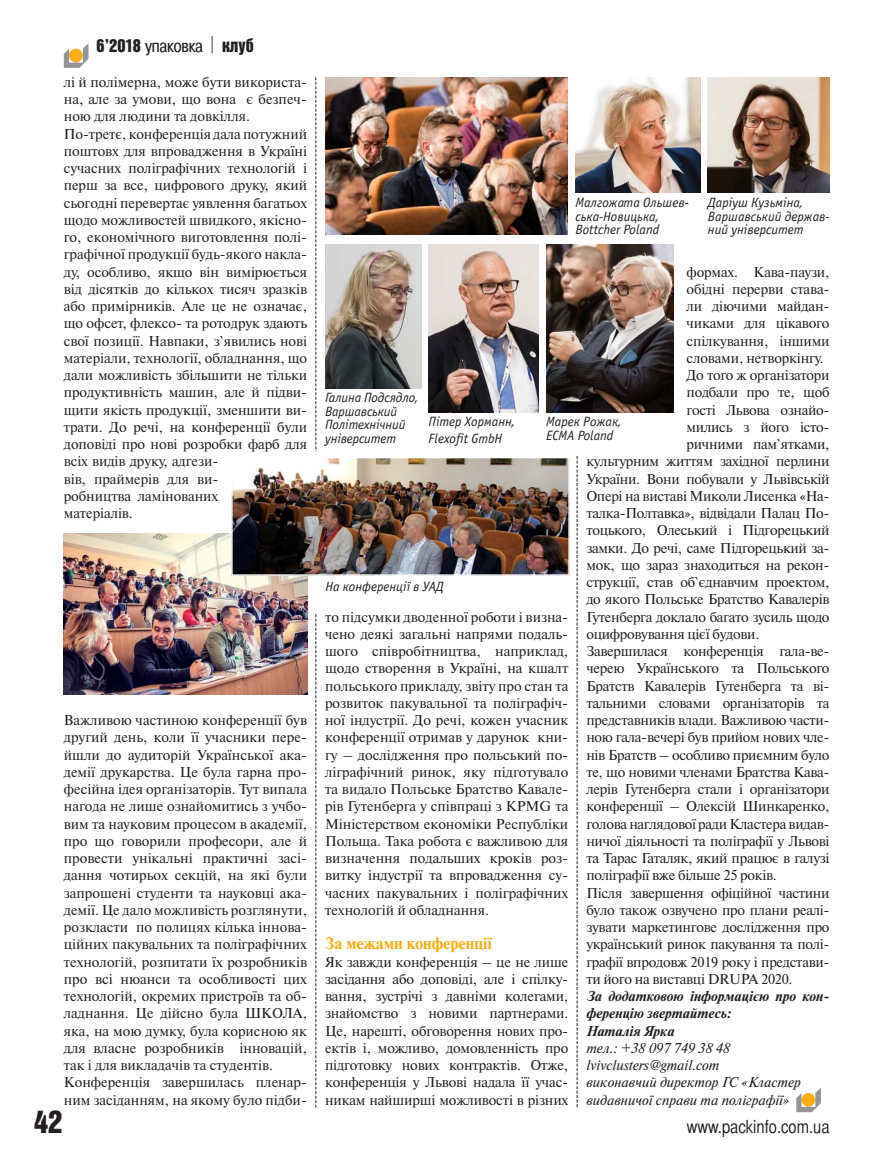
<style>
.page{position:relative;width:893px;height:1170px;background:#fff}
.page>*{position:absolute;margin:0;border:0;box-sizing:border-box;transform-origin:0 0}
.t1{font:31.5px "Bastion Kontrast Alt C";color:#231f20}
.t2{font:18px "Bastion C";color:#231f20}
.t3{font:18px "Bastion Kontrast Alt C";color:#231f20}
.t4{font:700 16.5px "Newton C";color:#fbad18}
.t5{font:14.25px/17.2px "Newton C";letter-spacing:-.005em;color:#231f20}
.t6{font:italic 14.25px/17.2px "Newton C";color:#231f20}
.t7{font:italic 700 14.25px/17.2px "Newton C";color:#231f20}
.t8{font:italic 13.5px/13.5px "Officina Sans C";color:#231f20}
.s1{font-family:"Pragmatica Cond C"}
</style>
<div class="page">
<svg style="left:796px;top:1088px;width:25px;height:24px"></svg>
<img style="left:64px;top:533px;width:243px;height:162px">
<img style="left:234px;top:460px;width:333px;height:113px">
<div style="left:231px;top:457px;width:339px;height:119px;border:2px solid #fff"></div>
<img style="left:708px;top:77px;width:121px;height:115px">
<img style="left:546px;top:244px;width:127px;height:168px">
<img style="left:428px;top:244px;width:111px;height:168px">
<img style="left:325px;top:244px;width:96px;height:145px">
<img style="left:575px;top:77px;width:125px;height:115px">
<img style="left:325px;top:77px;width:242px;height:158px">
<svg style="left:64px;top:44px;width:24px;height:24px"></svg>
<svg style="left:315px;top:614px;width:1px;height:493px"></svg>
<svg style="left:315px;top:77px;width:1px;height:374px"></svg>
<svg style="left:577px;top:456px;width:1px;height:651px"></svg>
<p class="t3" style="left:97px;top:39px;width:159px">6’2018 <span class="s1">упаковка</span> клуб</p>
<p class="t5" style="left:64px;top:75px;width:245px">лі й полімерна, може бути використа&shy;на, але за умови, що вона є безпеч&shy;ною для людини та довкілля.<br>По-третє, конференція дала потужний поштовх для впровадження в Україні сучасних поліграфічних технологій і перш за все, цифрового друку, який сьогодні перевертає уявлення багатьох щодо можливостей швидкого, якісно&shy;го, економічного виготовлення полі&shy;графічної продукції будь-якого накла&shy;ду, особливо, якщо він вимірюється від дісятків до кількох тисяч зразків або примірників. Але це не означає, що офсет, флексо- та ротодрук здають свої позиції. Навпаки, з`явились нові матеріали, технології, обладнання, що дали можливість збільшити не тільки продуктивність машин, але й підви&shy;щити якість продукції, зменшити ви&shy;трати. До речі, на конференції були доповіді про нові розробки фарб для всіх видів друку, адгези-<br>вів, праймерів для ви-<br>робництва ламінованих<br>матеріалів.</p>
<p class="t5" style="left:64px;top:713px;width:245px">Важливою частиною конференції був другий день, коли її учасники пере&shy;йшли до аудиторій Української ака&shy;демії друкарства. Це була гарна про&shy;фесійна ідея організаторів. Тут випала нагода не лише ознайомитись з учбо&shy;вим та науковим процесом в академії, про що говорили професори, але й провести унікальні практичні засі&shy;дання чотирьох секцій, на які були запрошені студенти та науковці ака&shy;демії. Це дало можливість розглянути, розкласти по полицях кілька іннова&shy;ційних пакувальних та поліграфічних технологій, розпитати їх розробників про всі нюанси та особливості цих технологій, окремих пристроїв та об&shy;ладнання. Це дійсно була ШКОЛА, яка, на мою думку, була корисною як для власне розробників інновацій, так і для викладачів та студентів.<br>Конференція завершилась пленар&shy;ним засіданням, на якому було підби-</p>
<p class="t8" style="left:575px;top:197px;width:115px">Малгожата Ольшев&shy;ська-Новицька,<br>Bottcher Poland</p>
<p class="t8" style="left:708px;top:197px;width:123px">Даріуш Кузьміна,<br>Варшавський держав&shy;ний університет</p>
<p class="t5" style="left:686px;top:264px;width:144px">формах. Кава-паузи,</p>
<p class="t5" style="left:686px;top:282px;width:144px">обідні перерви става-</p>
<p class="t5" style="left:686px;top:299px;width:144px">ли діючими майдан-</p>
<p class="t5" style="left:686px;top:316px;width:144px">чиками для цікавого</p>
<p class="t5" style="left:686px;top:333px;width:144px">спілкування, іншими</p>
<p class="t5" style="left:686px;top:351px;width:138px">словами, нетворкінгу.</p>
<p class="t5" style="left:686px;top:368px;width:144px">До того ж організатори</p>
<p class="t5" style="left:686px;top:385px;width:144px">подбали про те, щоб</p>
<p class="t5" style="left:686px;top:402px;width:144px">гості Львова ознайо-</p>
<p class="t5" style="left:686px;top:420px;width:144px">мились з його істо-</p>
<p class="t5" style="left:686px;top:437px;width:144px">ричними пам`ятками,</p>
<p class="t5" style="left:586px;top:454px;width:245px">культурним життям західної перлини</p>
<p class="t5" style="left:586px;top:471px;width:245px">України. Вони побували у Львівській</p>
<p class="t5" style="left:586px;top:489px;width:245px">Опері на виставі Миколи Лисенка «На-</p>
<p class="t5" style="left:586px;top:506px;width:245px">талка-Полтавка», відвідали Палац По-</p>
<p class="t5" style="left:586px;top:523px;width:245px">тоцького, Олеський і Підгорецький</p>
<p class="t5" style="left:586px;top:540px;width:245px">замки. До речі, саме Підгорецький за-</p>
<p class="t5" style="left:586px;top:558px;width:245px">мок, що зараз знаходиться на рекон-</p>
<p class="t5" style="left:586px;top:575px;width:245px">струкції, став об`єднавчим проектом,</p>
<p class="t5" style="left:586px;top:592px;width:245px">до якого Польське Братство Кавалерів</p>
<p class="t5" style="left:586px;top:609px;width:245px">Гутенберга доклало багато зусиль щодо</p>
<p class="t5" style="left:586px;top:627px;width:174px">оцифровування цієї будови.</p>
<p class="t5" style="left:586px;top:644px;width:245px">Завершилася конференція гала-ве-</p>
<p class="t5" style="left:586px;top:661px;width:245px">черею Українського та Польського</p>
<p class="t5" style="left:586px;top:678px;width:245px">Братств Кавалерів Гутенберга та ві-</p>
<p class="t5" style="left:586px;top:696px;width:245px">тальними словами організаторів та</p>
<p class="t5" style="left:586px;top:713px;width:245px">представників влади. Важливою части-</p>
<p class="t5" style="left:586px;top:730px;width:245px">ною гала-вечері був прийом нових чле-</p>
<p class="t5" style="left:586px;top:747px;width:245px">нів Братств – особливо приємним було</p>
<p class="t5" style="left:586px;top:765px;width:245px">те, що новими членами Братства Кава-</p>
<p class="t5" style="left:586px;top:782px;width:245px">лерів Гутенберга стали і організатори</p>
<p class="t5" style="left:586px;top:799px;width:245px">конференції – Олексій Шинкаренко,</p>
<p class="t5" style="left:586px;top:816px;width:245px">голова наглядової ради Кластера видав-</p>
<p class="t5" style="left:586px;top:834px;width:245px">ничої діяльності та поліграфії у Львові</p>
<p class="t5" style="left:586px;top:851px;width:245px">та Тарас Гаталяк, який працює в галузі</p>
<p class="t5" style="left:586px;top:868px;width:192px">поліграфії вже більше 25 років.</p>
<p class="t5" style="left:586px;top:885px;width:245px">Після завершення офіційної частини</p>
<p class="t5" style="left:586px;top:903px;width:245px">було також озвучено про плани реалі-</p>
<p class="t5" style="left:586px;top:920px;width:245px">зувати маркетингове дослідження про</p>
<p class="t5" style="left:586px;top:937px;width:245px">український ринок пакування та полі-</p>
<p class="t5" style="left:586px;top:954px;width:245px">графії впродовж 2019 року і представи-</p>
<p class="t5" style="left:586px;top:972px;width:208px">ти його на виставці DRUPA 2020.</p>
<p class="t7" style="left:586px;top:989px;width:245px">За додатковою інформацією про кон&shy;ференцію звертайтесь:<br>Наталія Ярка</p>
<p class="t6" style="left:586px;top:1041px;width:216px">тел.: +38 097 749 38 48 lvivclusters@gmail.com<br>виконавчий директор ГС «Кластер видавничої справи та поліграфії»</p>
<p class="t8" style="left:325px;top:392px;width:94px">Галина Подсядло,<br>Варшавський<br>Політехнічний університет</p>
<p class="t8" style="left:428px;top:415px;width:88px;line-height:16.5px">Пітер Хорманн,<br>Flexofit GmbH</p>
<p class="t8" style="left:546px;top:416px;width:76px">Марек Рожак,<br>ECMA Poland</p>
<p class="t8" style="left:325px;top:581px;width:120px">На конференції в УАД</p>
<p class="t5" style="left:325px;top:609px;width:245px;text-align:justify">то підсумки дводенної роботи і визна&shy;чено деякі загальні напрями подаль&shy;шого співробітництва, наприклад, щодо створення в Україні, на кшалт польського прикладу, звіту про стан та розвиток пакувальної та поліграфіч&shy;ної індустрії. До речі, кожен учасник конференції отримав у дарунок кни&shy;гу – дослідження про польський по&shy;ліграфічний ринок, яку підготувало та видало Польське Братство Кавале&shy;рів Гутенберга у співпраці з KPMG та Міністерством економіки Республіки Польща. Така робота є важливою для визначення подальших кроків роз&shy;витку індустрії та впровадження су&shy;часних пакувальних і поліграфічних технологій й обладнання.</p>
<p class="t4" style="left:325px;top:938px;width:169px">За межами конференції</p>
<p class="t5" style="left:325px;top:954px;width:245px;text-align:justify">Як завжди конференція – це не лише засідання або доповіді, але і спілку&shy;вання, зустрічі з давніми колегами, знайомство з новими партнерами.<br>Це, нарешті, обговорення нових про&shy;ектів і, можливо, домовленність про підготовку нових контрактів. Отже, конференція у Львові надала її учас&shy;никам найширші можливості в різних</p>
<h1 class="t1" style="left:34px;top:1111px;width:30px">42</h1>
<p class="t2" style="left:686px;top:1119px;width:144px">www.packinfo.com.ua</p>
</div>
